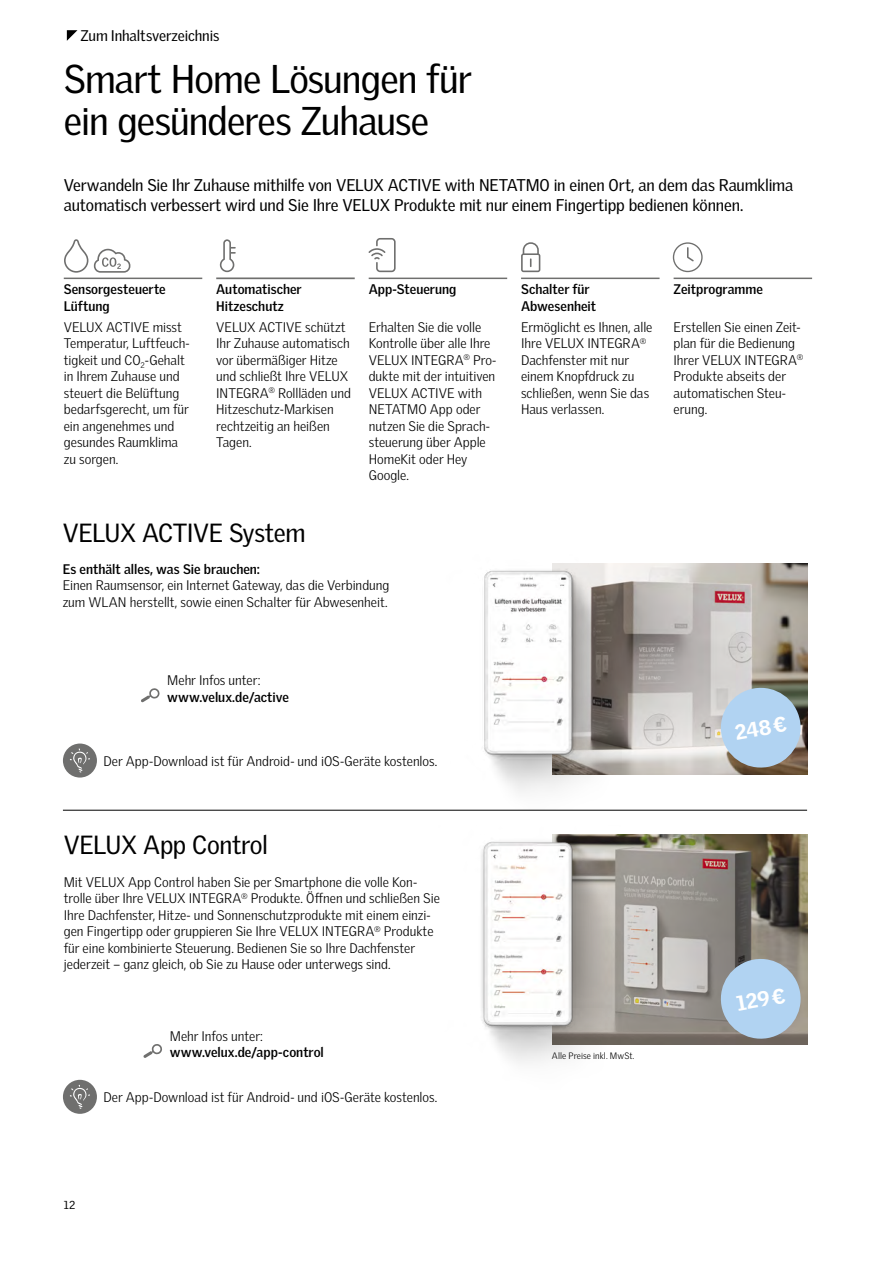
<style>
.page{position:relative;width:893px;height:1263px;background:#fff}
.page>*{position:absolute;margin:0;border:0;box-sizing:border-box;transform-origin:0 0}
.t1{font:39px/42px "Velux Gothic";letter-spacing:-.025em;color:#000}
.t2{font:25.5px "Velux Gothic";letter-spacing:-.015em;color:#000}
.t3{font:900 20.55px "Velux Gothic";color:#fff}
.t4{font:16.5px/19.5px "Velux Gothic";letter-spacing:-.01em;color:#000}
.t5{font:15px "Velux Gothic";letter-spacing:-.01em;color:#000}
.t6{font:300 13.5px/16.5px "Velux Gothic";color:#000}
.t7{font:700 13.5px/16.5px "Velux Gothic";color:#000}
.t8{font:11.25px "Velux Gothic";color:#000}
.t9{font:300 9px "Velux Gothic";letter-spacing:.01em;color:#000}
</style>
<div class="page">
<hr style="left:64px;top:278px;width:138px;height:1px;background:#6f6f6e">
<svg style="left:64px;top:239px;width:24px;height:34px"></svg>
<svg style="left:94px;top:249px;width:36px;height:24px"></svg>
<svg style="left:220px;top:239px;width:16px;height:33px"></svg>
<hr style="left:216px;top:277px;width:139px;height:2px;background:#6f6f6e">
<svg style="left:368px;top:238px;width:28px;height:34px"></svg>
<hr style="left:369px;top:278px;width:138px;height:1px;background:#6f6f6e">
<svg style="left:521px;top:242px;width:19px;height:30px"></svg>
<hr style="left:521px;top:278px;width:139px;height:1px;background:#6f6f6e">
<hr style="left:674px;top:278px;width:138px;height:1px;background:#6f6f6e">
<svg style="left:673px;top:242px;width:30px;height:30px"></svg>
<img style="left:661px;top:834px;width:147px;height:211px">
<img style="left:481px;top:834px;width:180px;height:229px">
<svg style="left:143px;top:1044px;width:19px;height:14px"></svg>
<img style="left:631px;top:564px;width:177px;height:210px">
<img style="left:438px;top:563px;width:193px;height:247px">
<hr style="left:63px;top:810px;width:744px;height:1px;background:#000">
<svg style="left:141px;top:688px;width:18px;height:14px"></svg>
<div style="left:63px;top:743px;width:34px;height:34px;background:#6f6f6e;border-radius:50%"></div>
<svg style="left:70px;top:749px;width:20px;height:23px"></svg>
<div style="left:63px;top:1080px;width:34px;height:34px;background:#6f6f6e;border-radius:50%"></div>
<svg style="left:70px;top:1085px;width:20px;height:24px"></svg>
<svg style="left:718px;top:685px;width:86px;height:86px;background:#a7bccc"></svg>
<svg style="left:718px;top:956px;width:86px;height:86px;background:#a3b8ca"></svg>
<svg style="left:67px;top:30px;width:10px;height:11px"></svg>
<p class="t5" style="left:80px;top:27px;width:140px">Zum Inhaltsverzeichnis</p>
<h1 class="t1" style="left:64px;top:58px;width:409px">Smart Home Lösungen für ein gesünderes Zuhause</h1>
<p class="t4" style="left:64px;top:175px;width:731px">Verwandeln Sie Ihr Zuhause mithilfe von VELUX ACTIVE with NETATMO in einen Ort, an dem das Raumklima automatisch verbessert wird und Sie Ihre VELUX Produkte mit nur einem Fingertipp bedienen können.</p>
<p class="t7" style="left:64px;top:281px;width:104px">Sensorgesteuerte<br>Lüftung</p>
<p class="t6" style="left:64px;top:318px;width:126px">VELUX ACTIVE misst<br>Temperatur, Luftfeuch&shy;tigkeit und CO<sub>2</sub>-Gehalt in Ihrem Zuhause und steuert die Belüftung bedarfsgerecht, um für ein angenehmes und gesundes Raumklima zu sorgen.</p>
<p class="t7" style="left:216px;top:281px;width:87px">Automatischer<br>Hitzeschutz</p>
<p class="t6" style="left:216px;top:318px;width:136px">VELUX ACTIVE schützt<br>Ihr Zuhause automatisch vor übermäßiger Hitze und schließt Ihre VELUX<br>INTEGRA<sup>®</sup> Rollläden und<br>Hitzeschutz-Markisen rechtzeitig an heißen<br>Tagen.</p>
<h2 class="t2" style="left:63px;top:518px;width:244px">VELUX ACTIVE System</h2>
<p class="t7" style="left:369px;top:281px;width:89px">App-Steuerung</p>
<p class="t6" style="left:369px;top:318px;width:128px">Erhalten Sie die volle<br>Kontrolle über alle Ihre<br>VELUX INTEGRA<sup>®</sup> Pro&shy;dukte mit der intuitiven<br>VELUX ACTIVE with<br>NETATMO App oder nutzen Sie die Sprach&shy;steuerung über Apple<br>HomeKit oder Hey<br>Google.</p>
<p class="t7" style="left:63px;top:561px;width:199px">Es enthält alles, was Sie brauchen:</p>
<p class="t6" style="left:63px;top:577px;width:328px">Einen Raumsensor, ein Internet Gateway, das die Verbindung zum WLAN herstellt, sowie einen Schalter für Abwesenheit.</p>
<p class="t7" style="left:521px;top:281px;width:77px">Schalter für<br>Abwesenheit</p>
<p class="t6" style="left:521px;top:318px;width:133px">Ermöglicht es Ihnen, alle<br>Ihre VELUX INTEGRA<sup>®<br></sup>Dachfenster mit nur einem Knopfdruck zu schließen, wenn Sie das<br>Haus verlassen.</p>
<p class="t7" style="left:674px;top:281px;width:91px">Zeitprogramme</p>
<p class="t6" style="left:674px;top:318px;width:131px">Erstellen Sie einen Zeit&shy;plan für die Bedienung<br>Ihrer VELUX INTEGRA<sup>®<br></sup>Produkte abseits der automatischen Steu&shy;erung.</p>
<p class="t6" style="left:167px;top:672px;width:95px">Mehr Infos unter:</p>
<p class="t7" style="left:167px;top:688px;width:123px">www.velux.de/active</p>
<p class="t6" style="left:103px;top:752px;width:335px">Der App-Download ist für Android- und iOS-Geräte kostenlos.</p>
<h2 class="t2" style="left:64px;top:829px;width:206px">VELUX App Control</h2>
<p class="t6" style="left:64px;top:873px;width:378px">Mit VELUX App Control haben Sie per Smartphone die volle Kon&shy;trolle über Ihre VELUX INTEGRA<sup>®</sup> Produkte. Öffnen und schließen Sie Ihre Dachfenster, Hitze- und Sonnenschutzprodukte mit einem einzi&shy;gen Fingertipp oder gruppieren Sie Ihre VELUX INTEGRA<sup>®</sup> Produkte für eine kombinierte Steuerung. Bedienen Sie so Ihre Dachfenster jederzeit – ganz gleich, ob Sie zu Hause oder unterwegs sind.</p>
<p class="t6" style="left:170px;top:1027px;width:95px">Mehr Infos unter:</p>
<p class="t7" style="left:170px;top:1044px;width:156px">www.velux.de/app-control</p>
<p class="t6" style="left:103px;top:1088px;width:335px">Der App-Download ist für Android- und iOS-Geräte kostenlos.</p>
<p class="t9" style="left:552px;top:1051px;width:84px">Alle Preise inkl. MwSt.</p>
<h3 class="t3" style="left:733px;top:720px;width:53px;rotate:-10deg">248€</h3>
<h3 class="t3" style="left:735px;top:990px;width:50px;rotate:-10deg">129€</h3>
<p class="t8" style="left:64px;top:1198px;width:13px">12</p>
</div>
